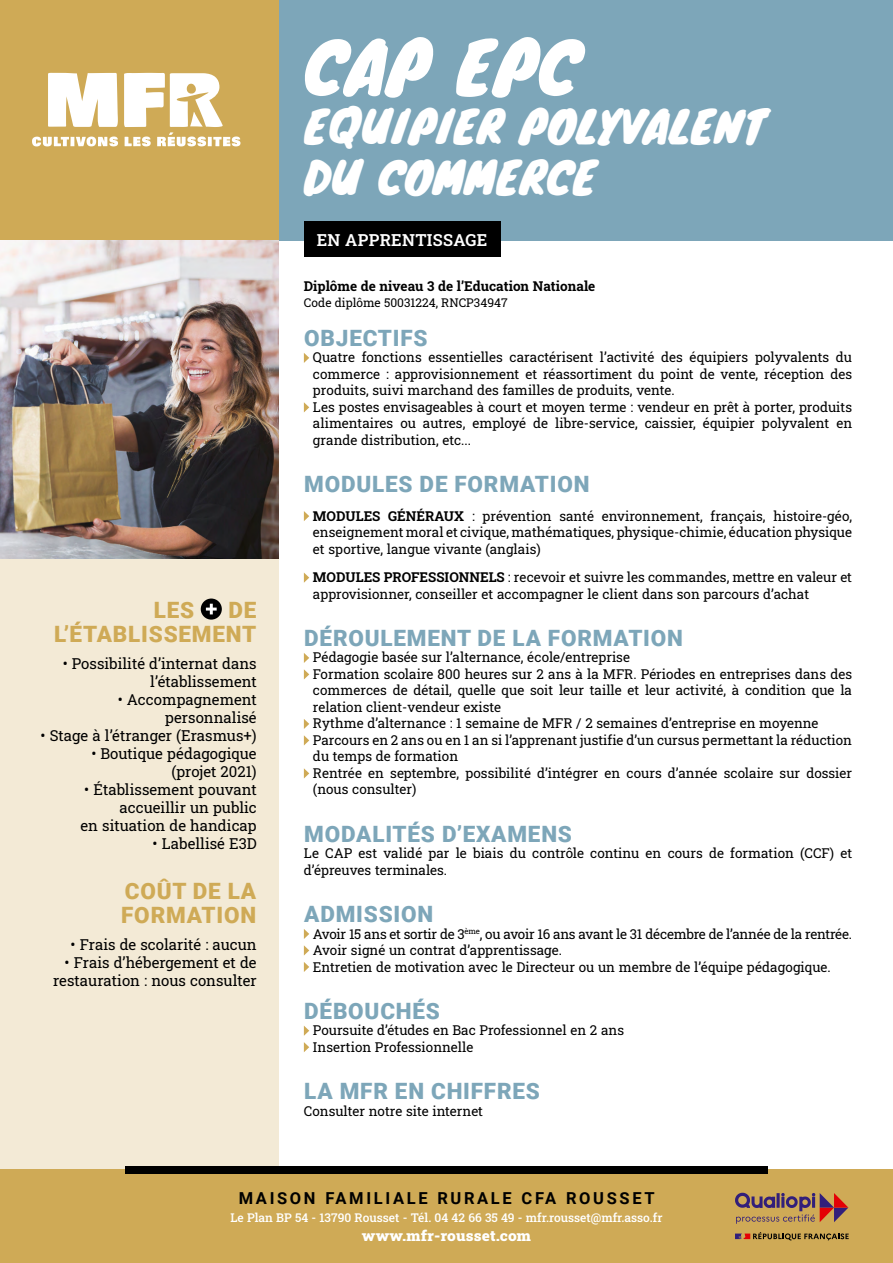
<style>
.page{position:relative;width:893px;height:1263px;background:#fff}
.page>*{position:absolute;margin:0;border:0;box-sizing:border-box;transform-origin:0 0}
.Normal_e{font:69.3px "Knewave";letter-spacing:.01em;color:#fff}
.Normal_e-2{font:43.5px/50.2px "Knewave";letter-spacing:.01em;color:#fff}
.Normal_e-3{font:900 22.5px "Roboto";letter-spacing:.035em;color:#7da6b9}
.Normal_e-4{font:900 22.5px/24px "Roboto";letter-spacing:.035em;color:#cfaa56;text-align:right}
.Normal_e-5{font:700 16.5px "Roboto";letter-spacing:.16em;color:#000}
.t1{font:600 16.5px "Roboto Slab";letter-spacing:.02em;color:#fff}
.Normal_e-6{font:15px/18px "Roboto Slab";color:#000;text-align:right}
.Normal_e-7{font:900 15px "Roboto Slab";letter-spacing:.01em;color:#fff}
.Normal_e-8{font:13.5px/16.5px "Roboto Slab";color:#000;text-align:justify}
.Normal_e-9{font:13.5px "Roboto Slab";letter-spacing:-.02em;color:#000}
.Normal_e-10{font:700 13.5px "Roboto Slab";color:#000}
.Normal_e-11{font:500 12px "Roboto Slab";color:#fff}
.Normal_e-12{font:12px "Roboto Slab";color:#000}
.s1{font-weight:700}
</style>
<div class="page">
<div style="left:279px;top:0;width:614px;height:241px;background:#7da6b9"></div>
<div style="left:0;top:0;width:279px;height:245px;background:#cfaa56"></div>
<div style="left:0;top:558px;width:279px;height:612px;background:#f3ead6"></div>
<img style="left:0;top:241px;width:279px;height:318px">
<div style="left:304px;top:221px;width:196px;height:36px;background:#000"></div>
<svg style="left:32px;top:137px;width:86px;height:9px"></svg>
<svg style="left:48px;top:73px;width:70px;height:54px;background:#f9f5eb"></svg>
<svg style="left:124px;top:73px;width:116px;height:73px"></svg>
<svg style="left:304px;top:353px;width:5px;height:10px"></svg>
<svg style="left:304px;top:402px;width:5px;height:10px"></svg>
<svg style="left:304px;top:511px;width:5px;height:10px"></svg>
<svg style="left:304px;top:572px;width:5px;height:11px"></svg>
<svg style="left:304px;top:653px;width:5px;height:10px"></svg>
<svg style="left:304px;top:669px;width:5px;height:10px"></svg>
<svg style="left:304px;top:719px;width:5px;height:10px"></svg>
<svg style="left:304px;top:735px;width:5px;height:10px"></svg>
<svg style="left:304px;top:768px;width:5px;height:10px"></svg>
<svg style="left:304px;top:929px;width:5px;height:10px"></svg>
<svg style="left:304px;top:945px;width:5px;height:10px"></svg>
<svg style="left:304px;top:962px;width:5px;height:10px"></svg>
<svg style="left:304px;top:1026px;width:5px;height:10px"></svg>
<svg style="left:304px;top:1042px;width:5px;height:10px"></svg>
<div style="left:0;top:1169px;width:893px;height:94px;background:#cfaa56"></div>
<div style="left:125px;top:1166px;width:643px;height:8px;background:#000"></div>
<svg style="left:201px;top:598px;width:21px;height:22px"></svg>
<svg style="left:206px;top:604px;width:11px;height:10px"></svg>
<svg style="left:735px;top:1193px;width:113px;height:31px"></svg>
<svg style="left:735px;top:1232px;width:114px;height:8px"></svg>
<p class="Normal_e-4" style="left:154px;top:597px;width:42px">LES</p>
<p class="Normal_e-4" style="left:54px;top:597px;width:204px">DE<br>L’ÉTABLISSEMENT</p>
<p class="Normal_e-6" style="left:63px;top:654px;width:195px">• Possibilité d’internat dans l’établissement</p>
<p class="Normal_e-6" style="left:118px;top:690px;width:141px">• Accompagnement personnalisé</p>
<p class="Normal_e-6" style="left:41px;top:726px;width:218px">• Stage à l’étranger (Erasmus+)</p>
<p class="Normal_e-6" style="left:91px;top:744px;width:167px">• Boutique pédagogique</p>
<p class="Normal_e-6" style="left:172px;top:762px;width:87px">(projet 2021)</p>
<p class="Normal_e-6" style="left:84px;top:780px;width:174px">• Établissement pouvant accueillir un public</p>
<p class="Normal_e-6" style="left:81px;top:816px;width:178px">en situation de handicap</p>
<p class="Normal_e-6" style="left:153px;top:834px;width:106px">• Labellisé E3D</p>
<p class="Normal_e-4" style="left:121px;top:878px;width:137px;text-align:left">COÛT DE LA<br>FORMATION</p>
<p class="Normal_e-6" style="left:71px;top:935px;width:188px">• Frais de scolarité : aucun</p>
<p class="Normal_e-6" style="left:53px;top:953px;width:205px">• Frais d’hébergement et de restauration : nous consulter</p>
<p class="Normal_e" style="left:304px;top:12px;width:276px">CAP EPC</p>
<p class="Normal_e-2" style="left:304px;top:100px;width:463px">EQUIPIER POLYVALENT<br>DU COMMERCE</p>
<p class="t1" style="left:317px;top:229px;width:172px">EN APPRENTISSAGE</p>
<p class="Normal_e-10" style="left:304px;top:276px;width:293px">Diplôme de niveau 3 de l’Education Nationale</p>
<p class="Normal_e-12" style="left:304px;top:294px;width:205px">Code diplôme 50031224, RNCP34947</p>
<p class="Normal_e-3" style="left:304px;top:322px;width:125px">OBJECTIFS</p>
<p class="Normal_e-8" style="left:313px;top:349px;width:541px">Quatre fonctions essentielles caractérisent l’activité des équipiers polyvalents du commerce : approvisionnement et réassortiment du point de vente, réception des produits, suivi marchand des familles de produits, vente.</p>
<p class="Normal_e-8" style="left:313px;top:398px;width:541px">Les postes envisageables à court et moyen terme : vendeur en prêt à porter, produits alimentaires ou autres, employé de libre-service, caissier, équipier polyvalent en grande distribution, etc...</p>
<p class="Normal_e-3" style="left:304px;top:468px;width:287px">MODULES DE FORMATION</p>
<p class="Normal_e-8" style="left:313px;top:507px;width:541px"><span class="s1">MODULES GÉNÉRAUX</span> : prévention santé environnement, français, histoire-géo, enseignement moral et civique, mathématiques, physique-chimie, éducation physique et sportive, langue vivante (anglais)</p>
<p class="Normal_e-8" style="left:313px;top:569px;width:541px"><span class="s1">MODULES PROFESSIONNELS</span> : recevoir et suivre les commandes, mettre en valeur et approvisionner, conseiller et accompagner le client dans son parcours d’achat</p>
<p class="Normal_e-3" style="left:304px;top:622px;width:380px">DÉROULEMENT DE LA FORMATION</p>
<p class="Normal_e-8" style="left:313px;top:649px;width:319px">Pédagogie basée sur l’alternance, école/entreprise</p>
<p class="Normal_e-8" style="left:313px;top:665px;width:541px">Formation scolaire 800 heures sur 2 ans à la MFR. Périodes en entreprises dans des commerces de détail, quelle que soit leur taille et leur activité, à condition que la relation client-vendeur existe</p>
<p class="Normal_e-8" style="left:313px;top:715px;width:507px">Rythme d’alternance : 1 semaine de MFR / 2 semaines d’entreprise en moyenne</p>
<p class="Normal_e-8" style="left:313px;top:731px;width:541px">Parcours en 2 ans ou en 1 an si l’apprenant justifie d’un cursus permettant la réduction du temps de formation</p>
<p class="Normal_e-8" style="left:313px;top:764px;width:541px">Rentrée en septembre, possibilité d’intégrer en cours d’année scolaire sur dossier (nous consulter)</p>
<p class="Normal_e-3" style="left:304px;top:818px;width:269px">MODALITÉS D’EXAMENS</p>
<p class="Normal_e-8" style="left:304px;top:845px;width:550px">Le CAP est validé par le biais du contrôle continu en cours de formation (CCF) et d’épreuves terminales.</p>
<p class="Normal_e-3" style="left:304px;top:898px;width:131px">ADMISSION</p>
<p class="Normal_e-9" style="left:313px;top:924px;width:541px">Avoir 15 ans et sortir de 3<sup>ème</sup>, ou avoir 16 ans avant le 31 décembre de l’année de la rentrée.</p>
<p class="Normal_e-8" style="left:313px;top:941px;width:251px">Avoir signé un contrat d’apprentissage.</p>
<p class="Normal_e-8" style="left:313px;top:958px;width:519px">Entretien de motivation avec le Directeur ou un membre de l’équipe pédagogique.</p>
<p class="Normal_e-3" style="left:304px;top:995px;width:137px">DÉBOUCHÉS</p>
<p class="Normal_e-8" style="left:313px;top:1022px;width:313px">Poursuite d’études en Bac Professionnel en 2 ans</p>
<p class="Normal_e-8" style="left:313px;top:1038px;width:162px">Insertion Professionnelle</p>
<p class="Normal_e-3" style="left:304px;top:1075px;width:237px">LA MFR EN CHIFFRES</p>
<p class="Normal_e-8" style="left:304px;top:1102px;width:181px">Consulter notre site internet</p>
<p class="Normal_e-5" style="left:239px;top:1186px;width:417px">MAISON FAMILIALE RURALE CFA ROUSSET</p>
<p class="Normal_e-11" style="left:230px;top:1209px;width:434px">Le Plan BP 54 - 13790 Rousset - Tél. 04 42 66 35 49 - mfr.rousset@mfr.asso.fr</p>
<p class="Normal_e-7" style="left:362px;top:1225px;width:171px">www.mfr-rousset.com</p>
</div>
